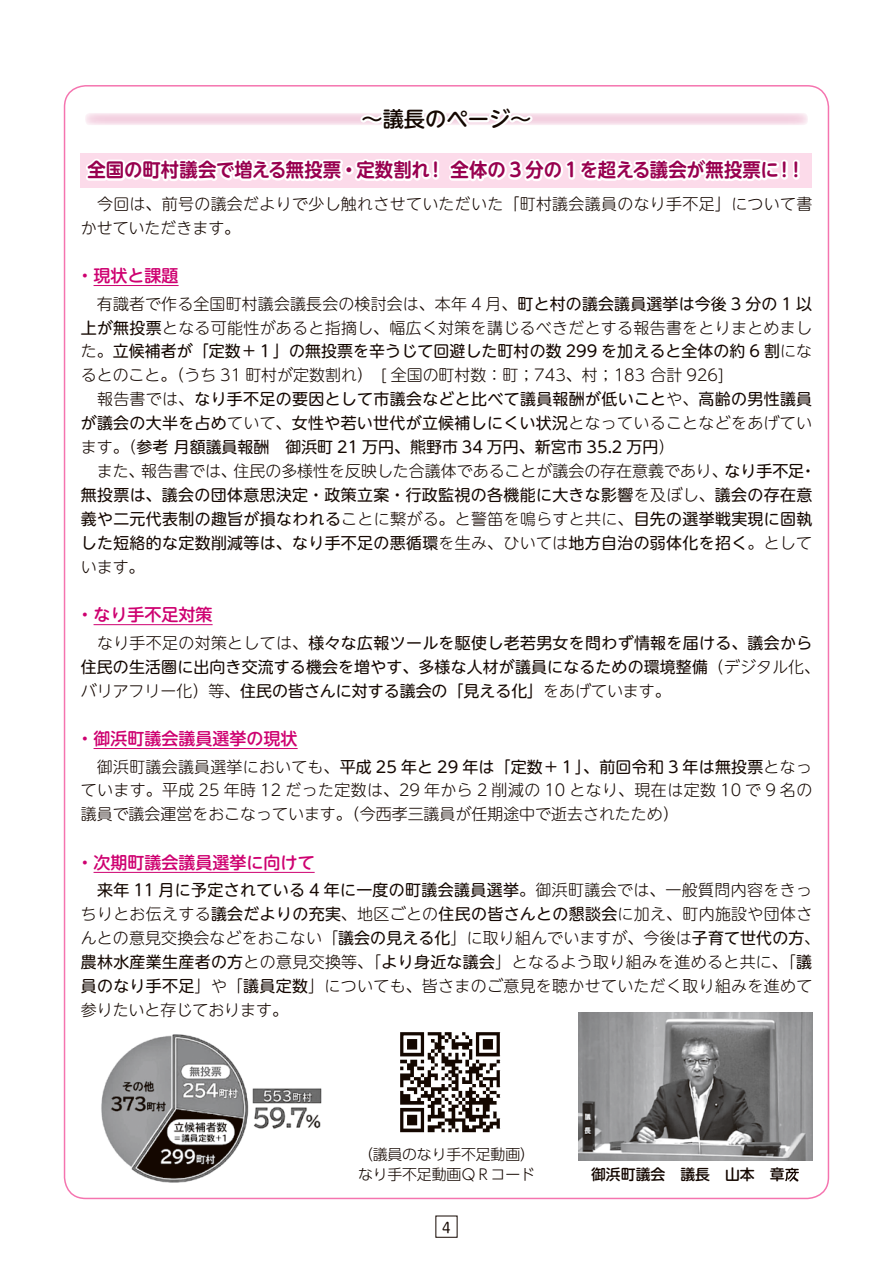
<style>
.page{position:relative;width:893px;height:1263px;background:#fff}
.page>*{position:absolute;margin:0;border:0;box-sizing:border-box;transform-origin:0 0}
.t1{font:500 21.3px "UD Shin M Go Pro";color:#140700}
.t2{font:700 19.2px "UD Shin M Go Pro De";letter-spacing:-.005em;color:#98004f;scale:.96 1}
.t3{font:500 16.95px "UD Shin M Go Pro";color:#ce0070}
.t4{font:15.9px/23.9px "UD Shin M Go Pro";letter-spacing:.02em;color:#140700}
.t5{font:300 15.9px/23.9px "UD Shin M Go Pro";letter-spacing:.02em;color:#140700}
.t6{font:300 14.85px/20.2px "UD Shin Go Pro";letter-spacing:-.01em;color:#140700}
.t7{font:500 14.85px "UD Shin M Go Pro";color:#140700}
.t8{font:13.8px "Shin M Go Pro";color:#140700}
.s1{font-weight:300}
.s2{font-weight:400}
</style>
<div class="page">
<img style="left:400px;top:1032px;width:101px;height:101px">
<img style="left:101px;top:1034px;width:221px;height:148px">
<svg style="left:785px;top:1167px;width:14px;height:15px"></svg>
<div style="left:81px;top:153px;width:731px;height:34px;background:#fcdbea"></div>
<div style="left:781px;top:160px;width:7px;height:15px;border:4px solid #fff"></div>
<div style="left:781px;top:172px;width:7px;height:8px;border:4px solid #fff;border-radius:50%"></div>
<div style="left:793px;top:160px;width:7px;height:15px;border:4px solid #fff"></div>
<div style="left:793px;top:172px;width:7px;height:8px;border:4px solid #fff;border-radius:50%"></div>
<hr style="left:94px;top:285px;width:85px;height:1px;background:#ce0070">
<hr style="left:94px;top:624px;width:119px;height:1px;background:#ce0070">
<hr style="left:94px;top:748px;width:204px;height:1px;background:#ce0070">
<hr style="left:94px;top:872px;width:221px;height:1px;background:#ce0070">
<svg style="left:85px;top:113px;width:723px;height:12px"></svg>
<svg style="left:84px;top:113px;width:699px;height:75px"></svg>
<img style="left:578px;top:1012px;width:234px;height:149px">
<h1 class="t1" style="left:361px;top:102px;width:169px">〜議長のページ〜</h1>
<p class="t2" style="left:88px;top:154px;width:749px">全国の町村議会で増える無投票・定数割れ！ 全体の 3 分の 1を超える議会が無投票に！！</p>
<p class="t5" style="left:81px;top:191px;width:733px">　今回は、前号の議会だよりで少し触れさせていただいた「町村議会議員のなり手不足」について書かせていただきます。</p>
<p class="t3" style="left:77px;top:262px;width:104px">・現状と課題</p>
<p class="t4" style="left:81px;top:291px;width:737px"><span class="s1">　有識者で作る全国町村議会議長会の検討会は、本年 4 月、</span>町と村の議会議員選挙は今後 3 分の 1 以上が無投票<span class="s1">となる可能性があると指摘し、幅広く対策を講じるべきだとする報告書をとりまとめました。</span>立候補者が「定数＋１」の無投票を辛うじて回避した町村の数 299 を加えると全体の約 6 割<span class="s1">になるとのこと。（うち 31 町村が定数割れ）　[ 全国の町村数：町；743、村；183 合計 926]<br>　報告書では、</span>なり手不足の要因として市議会などと比べて議員報酬が低いこと<span class="s1">や、</span>高齢の男性議員が議会の大半を占め<span class="s1">ていて、</span>女性や若い世代が立候補しにくい状況<span class="s1">となっていることなどをあげています。（</span>参考 月額議員報酬　御浜町 21 万円、熊野市 34 万円、新宮市 35.2 万円<span class="s1">）<br>　また、報告書では、住民の多様性を反映した合議体であることが議会の存在意義であり、</span>なり手不足・無投票は、議会の団体意思決定・政策立案・行政監視の各機能に大きな影響<span class="s1">を及ぼし、</span>議会の存在意義や二元代表制の趣旨が損なわれる<span class="s1">ことに繋がる。と警笛を鳴らすと共に、</span>目先の選挙戦実現に固執した短絡的な定数削減等は、なり手不足の悪循環<span class="s1">を生み、ひいては</span>地方自治の弱体化を招く<span class="s1">。としています。</span></p>
<p class="t3" style="left:77px;top:601px;width:138px">・なり手不足対策</p>
<p class="t4" style="left:81px;top:630px;width:741px"><span class="s1">　なり手不足の対策としては、</span>様々な広報ツールを駆使し老若男女を問わず情報を届ける、議会から住民の生活圏に出向き交流する機会を増やす、多様な人材が議員になるための環境整備<span class="s1">（デジタル化、バリアフリー化）等、</span>住民の皆さんに対する議会の「見える化」<span class="s1">をあげています。</span></p>
<p class="t3" style="left:77px;top:725px;width:223px">・御浜町議会議員選挙の現状</p>
<p class="t5" style="left:81px;top:754px;width:733px;text-align:justify">　御浜町議会議員選挙においても、<span class="s2">平成 25 年と 29 年は「定数＋１」、前回令和 3 年は無投票</span>となっています。平成 25 年時 12 だった定数は、29 年から 2 削減の 10 となり、現在は定数 10 で 9 名の議員で議会運営をおこなっています。（今西孝三議員が任期途中で逝去されたため）</p>
<p class="t3" style="left:77px;top:849px;width:240px">・次期町議会議員選挙に向けて</p>
<p class="t5" style="left:81px;top:878px;width:741px;text-indent:16px"><span class="s2">来年 11 月に予定されている 4 年に一度の町議会議員選挙</span>。御浜町議会では、一般質問内容をきっちりとお伝えする<span class="s2">議会だよりの充実</span>、地区ごとの<span class="s2">住民の皆さんとの懇談会</span>に加え、町内施設や団体さんとの意見交換会などをおこない「<span class="s2">議会の見える化</span>」に取り組んでいますが、今後は<span class="s2">子育て世代の方</span>、<span class="s2">農林水産業生産者の方</span>との意見交換等、「<span class="s2">より身近な議会</span>」となるよう取り組みを進めると共に、「<span class="s2">議員のなり手不足</span>」や「<span class="s2">議員定数</span>」についても、皆さまのご意見を聴かせていただく取り組みを進めて参りたいと存じております。　</p>
<p class="t6" style="left:358px;top:1144px;width:178px">（議員のなり手不足動画）なり手不足動画ＱＲコード</p>
<p class="t8" style="left:442px;top:1216px;width:10px">4</p>
<p class="t7" style="left:591px;top:1163px;width:195px">御浜町議会　議長　山本　章</p>
</div>
